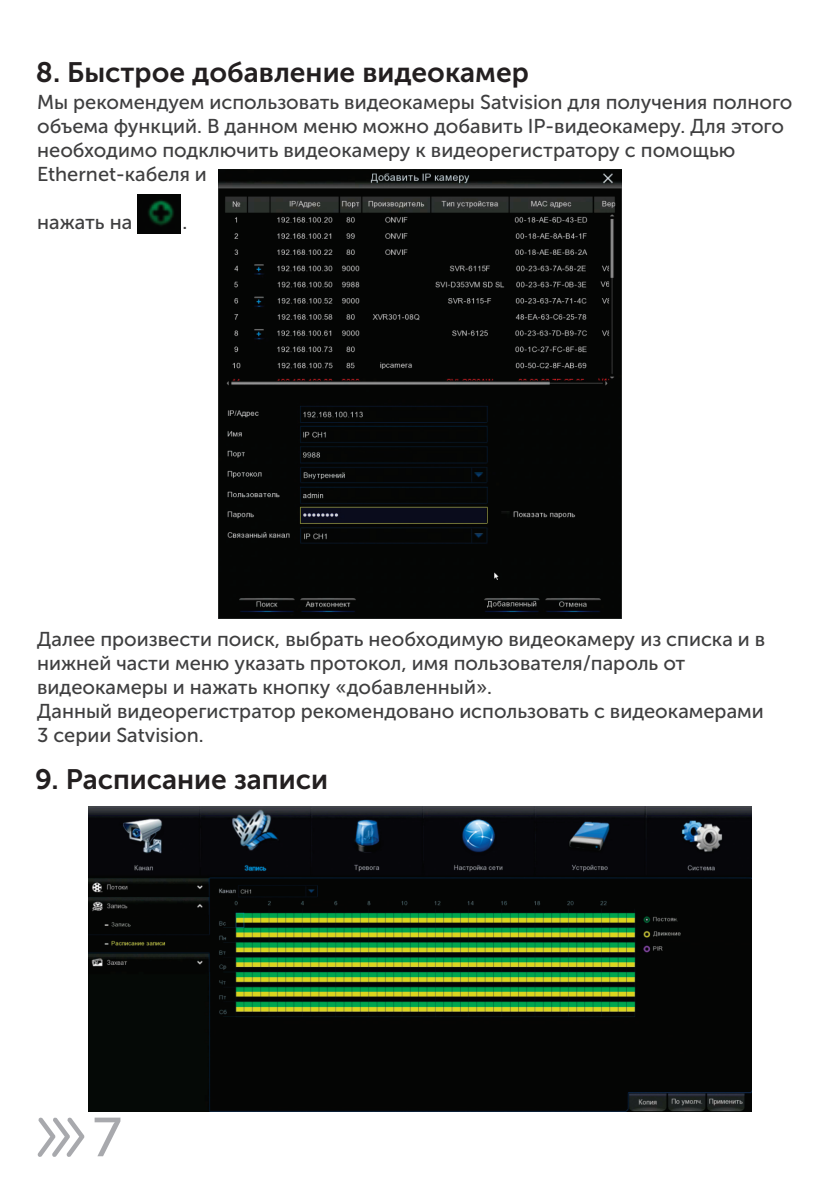
<style>
.page{position:relative;width:840px;height:1191px;background:#fff}
.page>*{position:absolute;margin:0;border:0;box-sizing:border-box;transform-origin:0 0}
.t1{font:54.8px "Museo Sans Cyrl 500";color:#a8a9ad}
.t2{font:28px "Museo Sans Cyrl 700";color:#231f20}
.t3{font:20px/24px "Museo Sans Cyrl 500";color:#3e3e3f}
</style>
<div class="page">
<img style="left:88px;top:806px;width:663px;height:251px">
<svg style="left:37px;top:1117px;width:47px;height:40px"></svg>
<div style="left:88px;top:1057px;width:663px;height:54px;background:#040504"></div>
<img style="left:218px;top:169px;width:403px;height:450px">
<img style="left:138px;top:194px;width:42px;height:40px">
<h2 class="t2" style="left:36px;top:61px;width:494px">8. Быстрое добавление видеокамер</h2>
<p class="t3" style="left:37px;top:91px;width:756px">Мы рекомендуем использовать видеокамеры Satvision для получения полного объема функций. В данном меню можно добавить IP-видеокамеру. Для этого необходимо подключить видеокамеру к видеорегистратору с помощью Ethernet-кабеля и</p>
<p class="t3" style="left:37px;top:211px;width:96px">нажать на</p>
<p class="t3" style="left:182px;top:211px;width:6px">.</p>
<p class="t3" style="left:37px;top:629px;width:729px">Далее произвести поиск, выбрать необходимую видеокамеру из списка и в нижней части меню указать протокол, имя пользователя/пароль от видеокамеры и нажать кнопку «добавленный».<br>Данный видеорегистратор рекомендовано использовать с видеокамерами 3 серии Satvision.</p>
<h2 class="t2" style="left:35px;top:768px;width:294px">9. Расписание записи</h2>
<h1 class="t1" style="left:92px;top:1115px;width:31px">7</h1>
</div>
